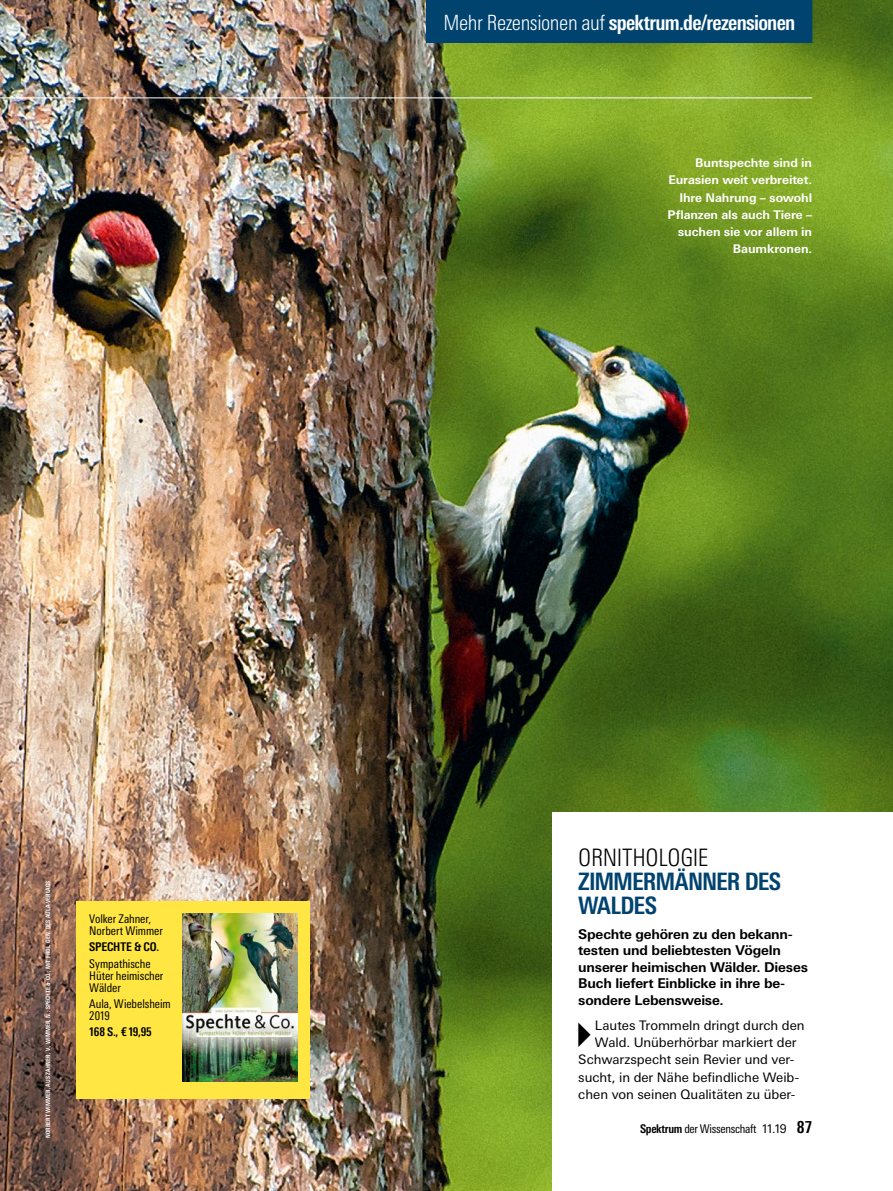
<style>
.page{position:relative;width:893px;height:1191px;background:#fff}
.page>*{position:absolute;margin:0;border:0;box-sizing:border-box;transform-origin:0 0}
.Ueberschrift{font:700 condensed 24px/24px "Univers Next Pro";letter-spacing:-.04em;color:#00436f}
.Dachzeile{font:300 condensed 24px "Univers Next Pro";letter-spacing:-.015em;color:#000}
.Onlinehinweis{font:700 condensed 21px "Univers Next Pro";letter-spacing:-.035em;color:#fff}
.Fußzeile{font:700 condensed 16.5px "Univers Next Pro";color:#000}
.Vorspann{font:700 13.5px/16.5px "Univers Next Pro";letter-spacing:-.015em;color:#000}
.Grundtext_Initial_Dr{font:13.2px "Univers Next Pro";color:#000}
.Bildunterschrift{font:700 12px/17.2px "Univers Next Pro";letter-spacing:-.01em;color:#fff;text-align:right}
.REZENSIONEN_Grundtex{font:condensed 12px/12px "Univers Next Pro";letter-spacing:-.005em;color:#000}
.Fußzeile-2{font:condensed 12px "Univers Next Pro";letter-spacing:-.025em;color:#000}
.REZENSIONEN_Grundtex-2{font:700 condensed 12px "Univers Next Pro";letter-spacing:-.025em;color:#000}
.REZENSIONEN_Titel_Bu{font:700 condensed 12px "Univers Next Pro";letter-spacing:-.015em;color:#000}
.Bildnachweis{font:700 condensed 6px "Univers Next Pro";letter-spacing:.01em;color:#fff}
.s1{font-weight:300}
.s2{font-weight:700}
.s3{font-stretch:normal}
</style>
<div class="page">
<img style="left:0;top:0;width:893px;height:1191px">
<div style="left:553px;top:812px;width:340px;height:379px;background:#fff"></div>
<div style="left:77px;top:901px;width:233px;height:198px;background:#ffe642"></div>
<img style="left:183px;top:913px;width:115px;height:168px">
<div style="left:426px;top:0;width:386px;height:43px;background:#00436f"></div>
<hr style="left:0;top:98px;width:812px;height:1px;background:#fff">
<p class="Bildnachweis" style="left:45px;top:1137px;width:259px;rotate:-90deg">NORBERT WIMMER, AUS ZAHNER, V., WIMMER, N.: SPECHTE &amp; CO.; MIT FRDL. GEN. DES AULA-VERLAGS</p>
<p class="REZENSIONEN_Grundtex" style="left:89px;top:912px;width:75px">Volker Zahner,<br>Norbert Wimmer</p>
<p class="REZENSIONEN_Titel_Bu" style="left:89px;top:940px;width:71px">SPECHTE &amp; CO.</p>
<p class="REZENSIONEN_Grundtex" style="left:89px;top:957px;width:76px">Sympathische<br>Hüter heimischer<br>Wälder</p>
<p class="REZENSIONEN_Grundtex" style="left:89px;top:997px;width:83px">Aula, Wiebelsheim<br>2019</p>
<p class="REZENSIONEN_Grundtex-2" style="left:89px;top:1024px;width:64px">168 S., € 19,95</p>
<p class="Onlinehinweis" style="left:444px;top:10px;width:353px"><span class="s1">Mehr Rezensionen auf</span> spektrum.de/rezensionen</p>
<p class="Bildunterschrift" style="left:667px;top:154px;width:146px">Buntspechte sind in<br>Eurasien weit verbreitet.<br>Ihre Nahrung – sowohl<br>Pflanzen als auch Tiere – suchen sie vor allem in<br>Baumkronen.</p>
<p class="Dachzeile" style="left:578px;top:843px;width:132px">ORNITHOLOGIE</p>
<p class="Ueberschrift" style="left:578px;top:869px;width:204px">ZIMMERMÄNNER DES<br>WALDES</p>
<p class="Vorspann" style="left:578px;top:925px;width:231px">Spechte gehören zu den bekann&shy;testen und beliebtesten Vögeln unserer heimischen Wälder. Dieses<br>Buch liefert Einblicke in ihre be&shy;sondere Lebensweise.</p>
<p class="Grundtext_Initial_Dr" style="left:564px;top:1017px;width:242px">✔Lautes Trommeln dringt durch den</p>
<p class="Grundtext_Initial_Dr" style="left:595px;top:1035px;width:203px">Wald. Unüberhörbar markiert der</p>
<p class="Grundtext_Initial_Dr" style="left:578px;top:1052px;width:218px">Schwarzspecht sein Revier und ver-</p>
<p class="Grundtext_Initial_Dr" style="left:578px;top:1069px;width:222px">sucht, in der Nähe befindliche Weib-</p>
<p class="Grundtext_Initial_Dr" style="left:578px;top:1086px;width:219px">chen von seinen Qualitäten zu über-</p>
<p class="Fußzeile-2" style="left:640px;top:1122px;width:148px"><span class="s2">Spektrum</span> der Wissenschaft <span class="s3">11.19</span></p>
<p class="Fußzeile" style="left:797px;top:1117px;width:17px">87</p>
</div>
